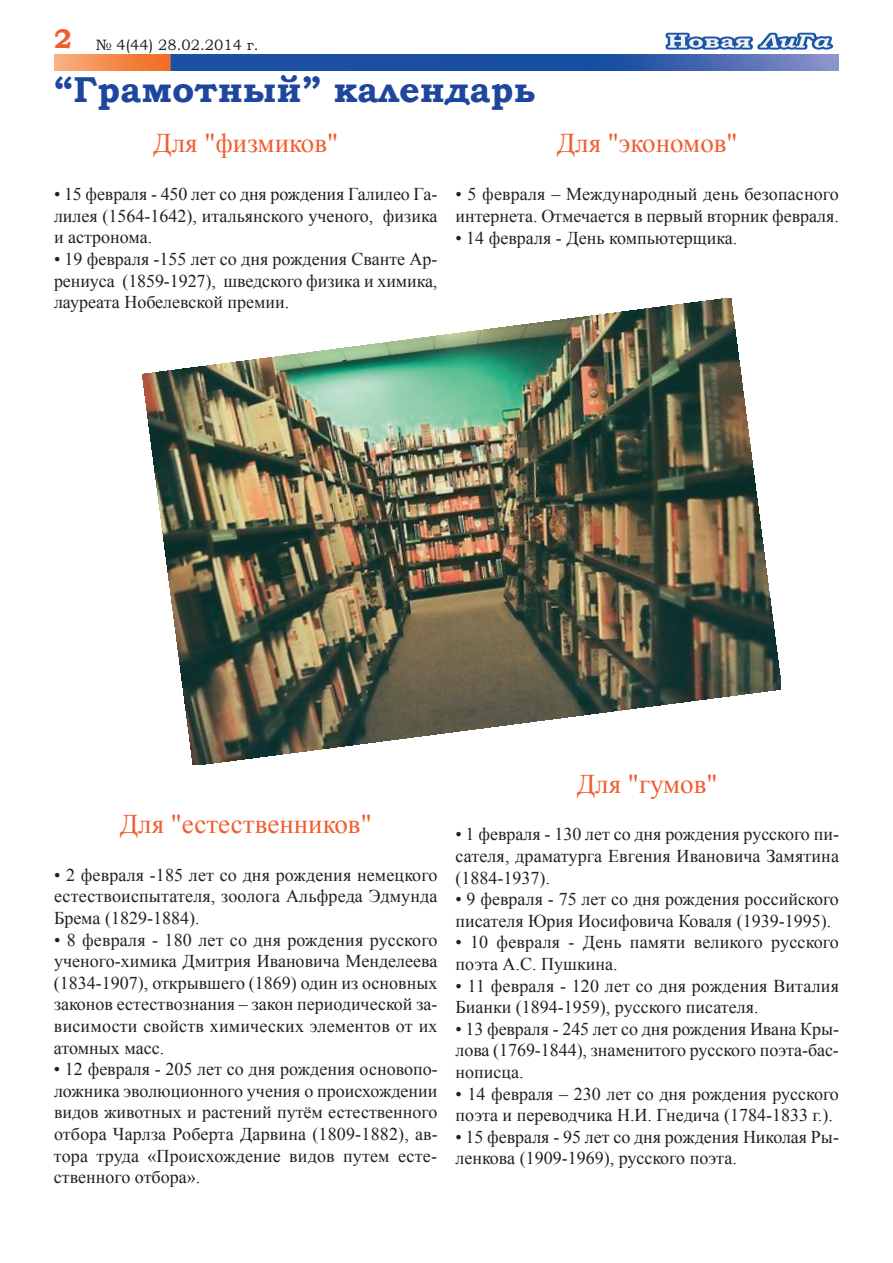
<style>
.page{position:relative;width:893px;height:1263px;background:#fff}
.page>*{position:absolute;margin:0;border:0;box-sizing:border-box;transform-origin:0 0}
.t1{font:700 36px "Bookman Old Style";color:#1f469d}
.t2{font:27px "Times New Roman";color:#f15d2f}
.t3{font:18px/21.6px "Times New Roman";color:#231f20;text-align:justify}
.t4{font:15px "Bookman Old Style";color:#231f20}
.s1{font-weight:700;font-size:27px;color:#f15d2f}
</style>
<div class="page">
<img style="left:665px;top:32px;width:169px;height:18px">
<img style="left:54px;top:54px;width:784px;height:16px">
<img style="left:143px;top:299px;width:638px;height:466px">
<p class="t4" style="left:54px;top:36px;width:206px"><span class="s1">2</span> № 4(44) 28.02.2014 г.</p>
<h1 class="t1" style="left:54px;top:68px;width:484px">“Грамотный” календарь</h1>
<h2 class="t2" style="left:153px;top:128px;width:186px">Для "физмиков"</h2>
<p class="t3" style="left:54px;top:183px;width:385px">• 15 февраля - 450 лет со дня рождения Галилео Га&shy;лилея (1564-1642), итальянского ученого, физика и астронома.</p>
<p class="t3" style="left:54px;top:248px;width:385px">• 19 февраля -155 лет со дня рождения Сванте Ар&shy;рениуса (1859-1927), шведского физика и химика, лауреата Нобелевской премии.</p>
<h2 class="t2" style="left:557px;top:128px;width:182px">Для "экономов"</h2>
<p class="t3" style="left:455px;top:183px;width:385px">• 5 февраля – Международный день безопасного интернета. Отмечается в первый вторник февраля.</p>
<p class="t3" style="left:455px;top:227px;width:283px">• 14 февраля - День компьютерщика.</p>
<h2 class="t2" style="left:120px;top:809px;width:253px">Для "естественников"</h2>
<p class="t3" style="left:54px;top:864px;width:385px">• 2 февраля -185 лет со дня рождения немецкого естествоиспытателя, зоолога Альфреда Эдмунда Брема (1829-1884).</p>
<p class="t3" style="left:54px;top:929px;width:385px">• 8 февраля - 180 лет со дня рождения русского ученого-химика Дмитрия Ивановича Менделеева (1834-1907), открывшего (1869) один из основных законов естествознания – закон периодической за&shy;висимости свойств химических элементов от их атомных масс.</p>
<p class="t3" style="left:54px;top:1058px;width:385px">• 12 февраля - 205 лет со дня рождения основопо&shy;ложника эволюционного учения о происхождении видов животных и растений путём естественного отбора Чарлза Роберта Дарвина (1809-1882), ав&shy;тора труда «Происхождение видов путем есте&shy;ственного отбора».</p>
<h2 class="t2" style="left:577px;top:769px;width:142px">Для "гумов"</h2>
<p class="t3" style="left:455px;top:823px;width:385px">• 1 февраля - 130 лет со дня рождения русского пи&shy;сателя, драматурга Евгения Ивановича Замятина (1884-1937).</p>
<p class="t3" style="left:455px;top:888px;width:385px">• 9 февраля - 75 лет со дня рождения российского писателя Юрия Иосифовича Коваля (1939-1995).</p>
<p class="t3" style="left:455px;top:931px;width:385px">• 10 февраля - День памяти великого русского поэта А.С. Пушкина.</p>
<p class="t3" style="left:455px;top:975px;width:385px">• 11 февраля - 120 лет со дня рождения Виталия<br>Бианки (1894-1959), русского писателя.</p>
<p class="t3" style="left:455px;top:1018px;width:385px">• 13 февраля - 245 лет со дня рождения Ивана Кры&shy;лова (1769-1844), знаменитого русского поэта-бас&shy;нописца.</p>
<p class="t3" style="left:455px;top:1083px;width:385px">• 14 февраля – 230 лет со дня рождения русского поэта и переводчика Н.И. Гнедича (1784-1833 г.).</p>
<p class="t3" style="left:455px;top:1126px;width:385px">• 15 февраля - 95 лет со дня рождения Николая Ры&shy;ленкова (1909-1969), русского поэта.</p>
</div>
